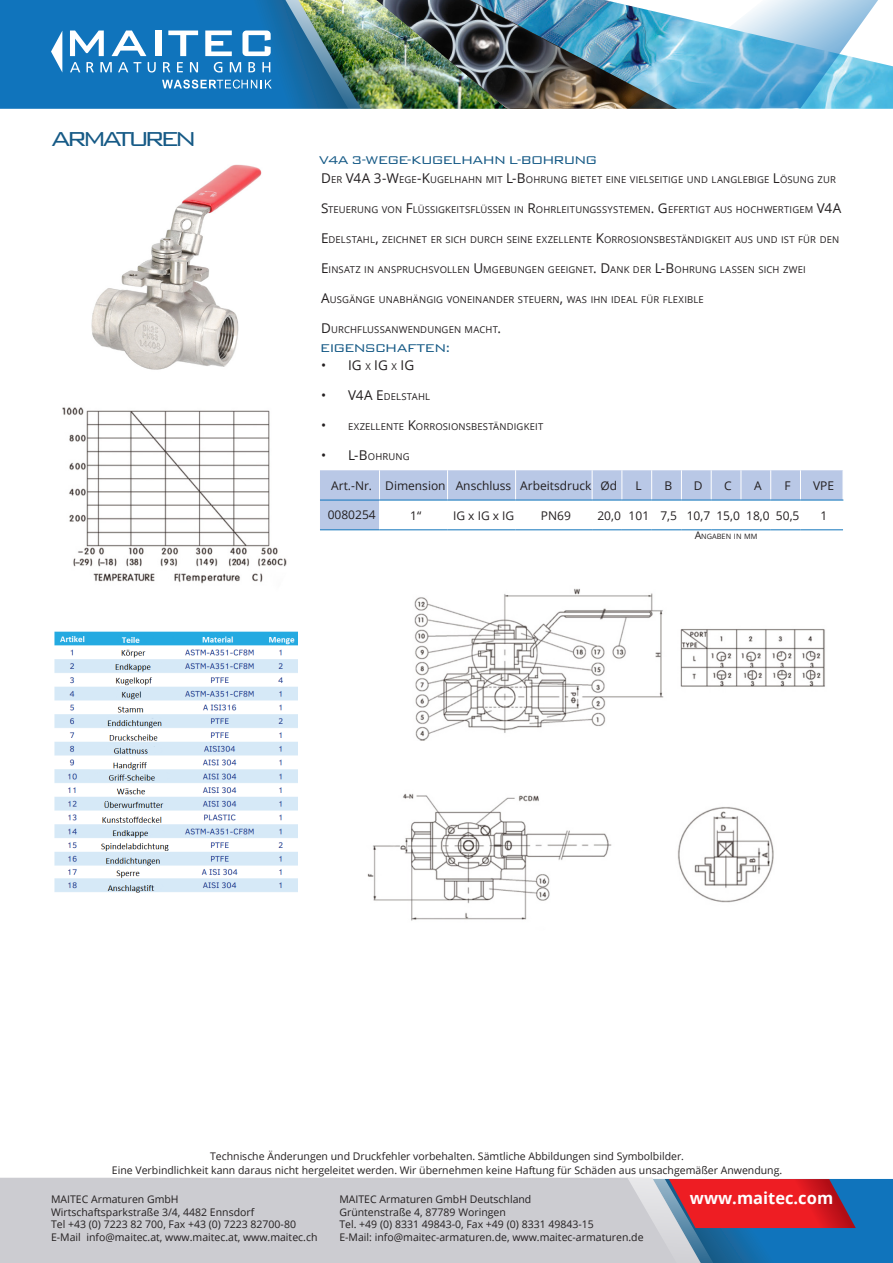
<style>
.page{position:relative;width:893px;height:1263px;background:#fff}
.page>*{position:absolute;margin:0;border:0;box-sizing:border-box;transform-origin:0 0}
.Maitec_Header_Big{font:300 27px "Bank Gothic BT";letter-spacing:-.17em;color:#165a86}
.t1{font:700 16.5px "Open Sans";color:#fff}
.Maitec_Header_Black{font:300 15px "Bank Gothic BT";letter-spacing:-.08em;color:#165a86}
.t2{font:13.5px "Open Sans";color:#231f20}
.Maitec_Table_Font{font:12px "Open Sans";color:#231f20}
.t3{font:10.5px "Open Sans";color:#231f20}
.Maitec_Header_Black-2{font:9.45px "Open Sans";letter-spacing:.015em;color:#231f20}
.t4{font:7.35px "Open Sans";color:#231f20}
.s1{font-size:13.5px}
.s2{font-size:9.45px}
.s3{font-size:10.5px}
</style>
<div class="page">
<img style="left:0;top:0;width:887px;height:109px">
<img style="left:361px;top:0;width:254px;height:109px">
<img style="left:91px;top:164px;width:171px;height:206px">
<svg style="left:320px;top:470px;width:523px;height:60px"></svg>
<hr style="left:800px;top:529px;width:43px;height:1px;background:#1074bc">
<img style="left:414px;top:588px;width:411px;height:153px">
<img style="left:367px;top:793px;width:245px;height:128px">
<img style="left:677px;top:807px;width:97px;height:96px">
<img style="left:55px;top:631px;width:242px;height:262px">
<img style="left:62px;top:407px;width:225px;height:177px">
<div style="left:0;top:1178px;width:605px;height:85px;background:#ccccd1"></div>
<svg style="left:605px;top:1178px;width:288px;height:85px;background:#8c708e"></svg>
<p class="Maitec_Header_Big" style="left:51px;top:125px;width:148px">ARMATUREN</p>
<p class="Maitec_Header_Black" style="left:319px;top:152px;width:280px">V4A 3-WEGE-KUGELHAHN L-BOHRUNG</p>
<p class="Maitec_Header_Black-2" style="left:321px;top:173px;width:516px"><span class="s1">D</span>ER <span class="s1">V4A 3-W</span>EGE<span class="s1">-K</span>UGELHAHN MIT <span class="s1">L-B</span>OHRUNG BIETET EINE VIELSEITIGE UND LANGLEBIGE <span class="s1">L</span>ÖSUNG ZUR</p>
<p class="Maitec_Header_Black-2" style="left:321px;top:203px;width:522px"><span class="s1">S</span>TEUERUNG VON <span class="s1">F</span>LÜSSIGKEITSFLÜSSEN IN <span class="s1">R</span>OHRLEITUNGSSYSTEMEN<span class="s1">. G</span> EFERTIGT AUS HOCHWERTIGEM <span class="s1">V4A</span></p>
<p class="Maitec_Header_Black-2" style="left:321px;top:233px;width:520px"><span class="s1">E</span>DELSTAHL<span class="s1">,</span> ZEICHNET ER SICH DURCH SEINE EXZELLENTE <span class="s1">K</span>ORROSIONSBESTÄNDIGKEIT AUS UND IST FÜR DEN</p>
<p class="Maitec_Header_Black-2" style="left:321px;top:263px;width:486px"><span class="s1">E</span>INSATZ IN ANSPRUCHSVOLLEN <span class="s1">U</span> MGEBUNGEN GEEIGNET<span class="s1">. D</span>ANK DER <span class="s1">L-B</span>OHRUNG LASSEN SICH ZWEI</p>
<p class="Maitec_Header_Black-2" style="left:321px;top:293px;width:384px"><span class="s1">A</span>USGÄNGE UNABHÄNGIG VONEINANDER STEUERN<span class="s1">,</span> WAS IHN IDEAL FÜR FLEXIBLE</p>
<p class="Maitec_Header_Black-2" style="left:321px;top:323px;width:182px"><span class="s1">D</span>URCHFLUSSANWENDUNGEN MACHT<span class="s1">.</span></p>
<p class="Maitec_Header_Black" style="left:320px;top:339px;width:132px">EIGENSCHAFTEN:</p>
<p class="t2" style="left:321px;top:355px;width:87px">• IG<span class="s2">X</span>IG<span class="s2">X</span>IG</p>
<p class="Maitec_Header_Black-2" style="left:321px;top:390px;width:111px"><span class="s1">• V4A E</span> DELSTAHL</p>
<p class="Maitec_Header_Black-2" style="left:321px;top:420px;width:224px"><span class="s1">•</span> EXZELLENTE <span class="s1">K</span>ORROSIONSBESTÄNDIGKEIT</p>
<p class="Maitec_Header_Black-2" style="left:321px;top:450px;width:90px"><span class="s1">• L-B</span>OHRUNG</p>
<p class="Maitec_Table_Font" style="left:331px;top:477px;width:42px">Art.-Nr.</p>
<p class="Maitec_Table_Font" style="left:385px;top:477px;width:62px">Dimension</p>
<p class="Maitec_Table_Font" style="left:456px;top:477px;width:57px">Anschluss</p>
<p class="Maitec_Table_Font" style="left:520px;top:477px;width:73px">Arbeitsdruck</p>
<p class="Maitec_Table_Font" style="left:601px;top:477px;width:18px">Ød</p>
<p class="Maitec_Table_Font" style="left:636px;top:477px;width:8px">L</p>
<p class="Maitec_Table_Font" style="left:665px;top:477px;width:9px">B</p>
<p class="Maitec_Table_Font" style="left:694px;top:477px;width:10px">D</p>
<p class="Maitec_Table_Font" style="left:724px;top:477px;width:9px">C</p>
<p class="Maitec_Table_Font" style="left:754px;top:477px;width:9px">A</p>
<p class="Maitec_Table_Font" style="left:784px;top:477px;width:8px">F</p>
<p class="Maitec_Table_Font" style="left:813px;top:477px;width:23px">VPE</p>
<p class="Maitec_Table_Font" style="left:328px;top:507px;width:50px">0080254</p>
<p class="Maitec_Table_Font" style="left:410px;top:507px;width:13px">1“</p>
<p class="Maitec_Table_Font" style="left:453px;top:507px;width:63px">IG x IG x IG</p>
<p class="Maitec_Table_Font" style="left:541px;top:507px;width:31px">PN69</p>
<p class="Maitec_Table_Font" style="left:597px;top:507px;width:25px">20,0</p>
<p class="Maitec_Table_Font" style="left:629px;top:507px;width:22px">101</p>
<p class="Maitec_Table_Font" style="left:660px;top:507px;width:18px">7,5</p>
<p class="Maitec_Table_Font" style="left:687px;top:507px;width:25px">10,7</p>
<p class="Maitec_Table_Font" style="left:716px;top:507px;width:25px">15,0</p>
<p class="Maitec_Table_Font" style="left:746px;top:507px;width:25px">18,0</p>
<p class="Maitec_Table_Font" style="left:776px;top:507px;width:25px">50,5</p>
<p class="Maitec_Table_Font" style="left:820px;top:507px;width:8px">1</p>
<p class="t4" style="left:695px;top:531px;width:64px"><span class="s3">A</span>NGABEN IN MM</p>
<p class="t3" style="left:210px;top:1149px;width:476px">Technische Änderungen und Druckfehler vorbehalten. Sämtliche Abbildungen sind Symbolbilder.</p>
<p class="t3" style="left:112px;top:1163px;width:672px">Eine Verbindlichkeit kann daraus nicht hergeleitet werden. Wir übernehmen keine Haftung für Schäden aus unsachgemäßer Anwendung.</p>
<p class="t3" style="left:51px;top:1192px;width:129px">MAITEC Armaturen GmbH</p>
<p class="t3" style="left:51px;top:1204px;width:205px">Wirtschaftsparkstraße 3/4, 4482 Ennsdorf</p>
<p class="t3" style="left:51px;top:1217px;width:246px">Tel +43 (0) 7223 82 700, Fax +43 (0) 7223 82700-80</p>
<p class="t3" style="left:51px;top:1230px;width:268px">E-Mail info@maitec.at, www.maitec.at, www.maitec.ch</p>
<p class="t3" style="left:339px;top:1192px;width:193px">MAITEC Armaturen GmbH Deutschland</p>
<p class="t3" style="left:339px;top:1204px;width:168px">Grüntenstraße 4, 87789 Woringen</p>
<p class="t3" style="left:339px;top:1217px;width:256px">Tel. +49 (0) 8331 49843-0, Fax +49 (0) 8331 49843-15</p>
<p class="t3" style="left:339px;top:1230px;width:306px">E-Mail: info@maitec-armaturen.de, www.maitec-armaturen.de</p>
<p class="t1" style="left:690px;top:1187px;width:145px">www.maitec.com</p>
</div>
